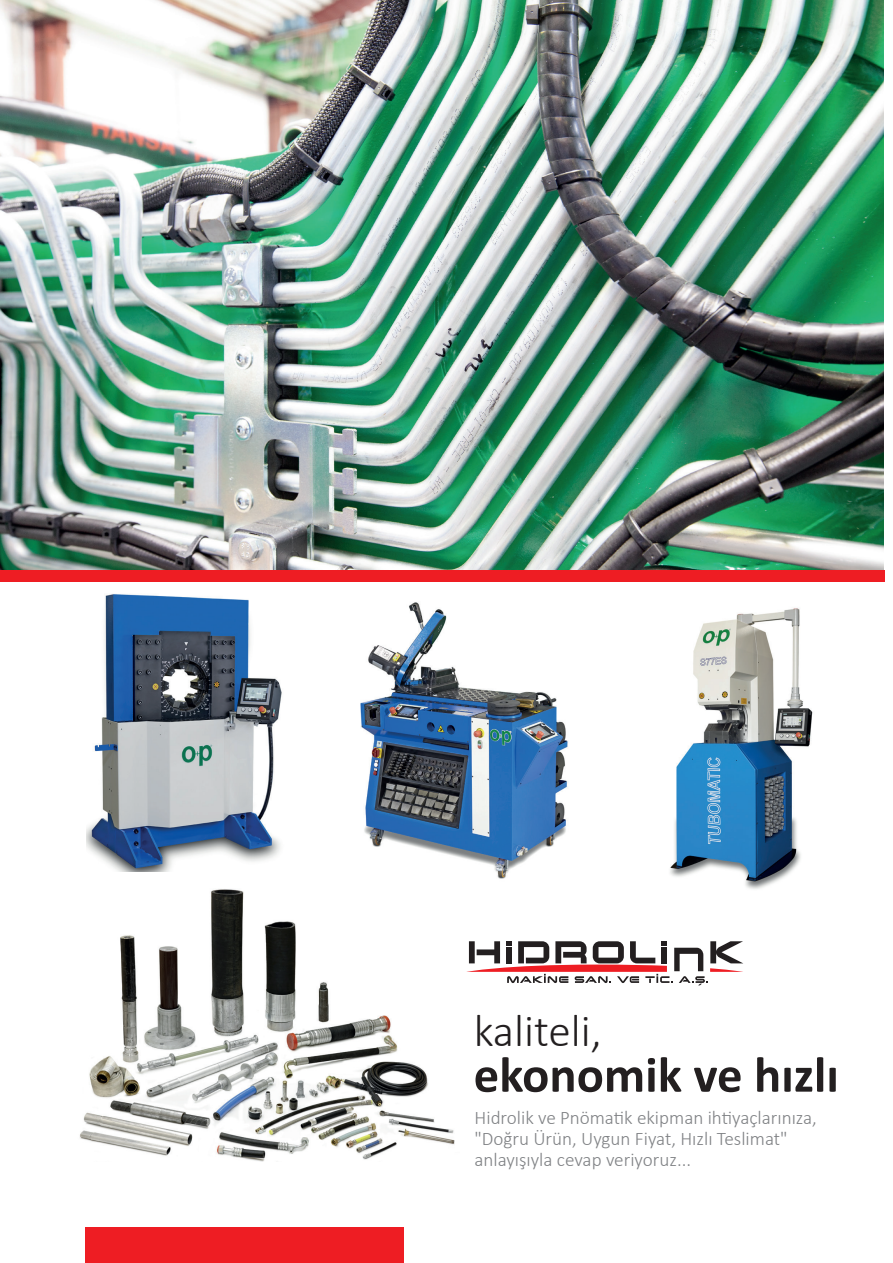
<style>
.page{position:relative;width:893px;height:1263px;background:#fff}
.page>*{position:absolute;margin:0;border:0;box-sizing:border-box;transform-origin:0 0}
.t1{font:700 50.7px "Calibri";color:#231f20}
.t2{font:300 45.3px "Calibri";color:#231f20}
.t3{font:300 19.2px/20.5px "Calibri";color:#808285}
</style>
<div class="page">
<img style="left:670px;top:608px;width:143px;height:281px">
<svg style="left:466px;top:941px;width:277px;height:44px"></svg>
<div style="left:85px;top:1227px;width:319px;height:36px;background:#ee1d23"></div>
<img style="left:0;top:0;width:884px;height:570px">
<div style="left:0;top:570px;width:884px;height:11px;background:#ee1d23"></div>
<img style="left:87px;top:594px;width:195px;height:277px">
<img style="left:80px;top:889px;width:375px;height:272px">
<img style="left:360px;top:602px;width:208px;height:277px">
<h2 class="t2" style="left:474px;top:1003px;width:130px">kaliteli,</h2>
<h1 class="t1" style="left:474px;top:1039px;width:367px">ekonomik ve hızlı</h1>
<p class="t3" style="left:474px;top:1107px;width:344px">Hidrolik ve Pnömatik ekipman ihtiyaçlarınıza, "Doğru Ürün, Uygun Fiyat, Hızlı Teslimat" anlayışıyla cevap veriyoruz...</p>
</div>
